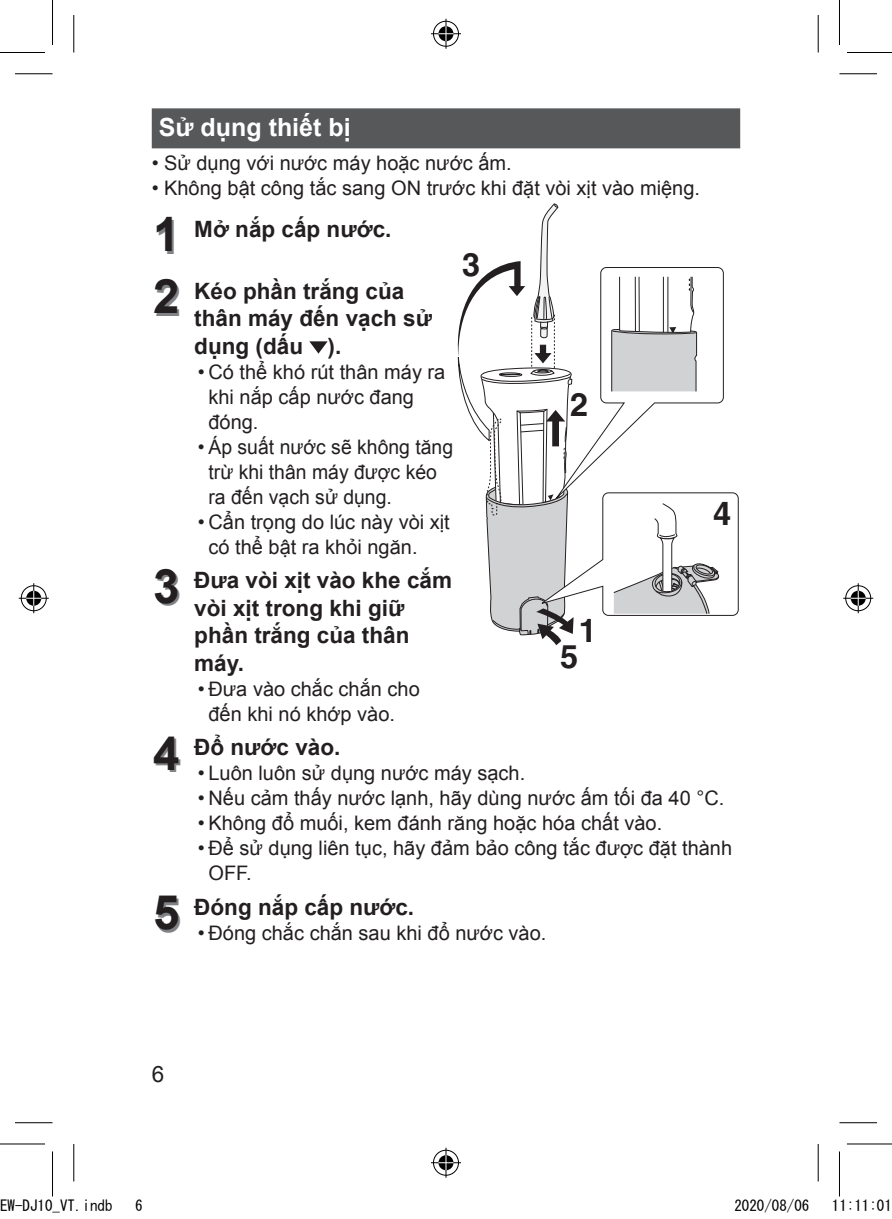
<style>
.page{position:relative;width:892px;height:1219px;background:#fff}
.page>*{position:absolute;margin:0;border:0;box-sizing:border-box;transform-origin:0 0}
.t1{font:700 32.5px "Helvetica";color:#231f20}
.t2{font:700 25px "Arial";color:#fff}
.t3{font:700 22.5px/27.5px "Arial";color:#231f20}
.t4{font:22.5px "Arial";color:#231f20}
.t5{font:20px/25px "Arial";color:#231f20}
.t6{font:15px "MS Gothic";color:#000}
.s1{font-size:47.5px}
</style>
<div class="page">
<div style="left:152px;top:108px;width:588px;height:40px;background:#57585a"></div>
<svg style="left:457px;top:204px;width:282px;height:441px"></svg>
<svg style="left:309px;top:341px;width:18px;height:13px"></svg>
<hr style="left:15px;top:73px;width:37px;height:1px;background:#000">
<hr style="left:839px;top:73px;width:38px;height:1px;background:#000">
<hr style="left:15px;top:1122px;width:37px;height:1px;background:#000">
<hr style="left:839px;top:1122px;width:38px;height:1px;background:#000">
<hr style="left:73px;top:15px;width:1px;height:37px;background:#000">
<hr style="left:73px;top:1144px;width:1px;height:37px;background:#000">
<hr style="left:817px;top:15px;width:1px;height:37px;background:#000">
<hr style="left:817px;top:1144px;width:1px;height:37px;background:#000">
<hr style="left:0;top:52px;width:45px;height:1px;background:#000">
<hr style="left:847px;top:52px;width:45px;height:1px;background:#000">
<hr style="left:0;top:1143px;width:45px;height:1px;background:#000">
<hr style="left:847px;top:1143px;width:45px;height:1px;background:#000">
<hr style="left:52px;top:0;width:1px;height:45px;background:#000">
<hr style="left:52px;top:1151px;width:1px;height:45px;background:#000">
<hr style="left:839px;top:0;width:1px;height:45px;background:#000">
<hr style="left:839px;top:1151px;width:1px;height:45px;background:#000">
<div style="left:432px;top:20px;width:28px;height:28px;border:3px solid #fff;border-radius:50%"></div>
<hr style="left:431px;top:32px;width:30px;height:3px;background:#fff">
<hr style="left:444px;top:19px;width:3px;height:30px;background:#fff">
<div style="left:437px;top:25px;width:18px;height:18px;border:3px solid #fff;border-radius:50%"></div>
<div style="left:433px;top:21px;width:26px;height:26px;border:1px solid #000;border-radius:50%"></div>
<hr style="left:431px;top:33px;width:30px;height:1px;background:#000">
<hr style="left:445px;top:19px;width:1px;height:30px;background:#000">
<svg style="left:438px;top:26px;width:15px;height:15px"></svg>
<div style="left:432px;top:1149px;width:28px;height:28px;border:3px solid #fff;border-radius:50%"></div>
<hr style="left:431px;top:1161px;width:30px;height:3px;background:#fff">
<hr style="left:444px;top:1148px;width:3px;height:30px;background:#fff">
<div style="left:437px;top:1154px;width:18px;height:18px;border:3px solid #fff;border-radius:50%"></div>
<div style="left:433px;top:1150px;width:26px;height:25px;border:1px solid #000;border-radius:50%"></div>
<hr style="left:431px;top:1162px;width:30px;height:1px;background:#000">
<hr style="left:445px;top:1148px;width:1px;height:30px;background:#000">
<svg style="left:438px;top:1155px;width:15px;height:15px"></svg>
<div style="left:20px;top:584px;width:28px;height:28px;border:3px solid #fff;border-radius:50%"></div>
<hr style="left:19px;top:597px;width:30px;height:3px;background:#fff">
<hr style="left:32px;top:583px;width:3px;height:30px;background:#fff">
<div style="left:25px;top:589px;width:18px;height:18px;border:3px solid #fff;border-radius:50%"></div>
<div style="left:21px;top:585px;width:26px;height:26px;border:1px solid #000;border-radius:50%"></div>
<hr style="left:19px;top:598px;width:30px;height:1px;background:#000">
<hr style="left:33px;top:583px;width:1px;height:30px;background:#000">
<svg style="left:26px;top:591px;width:15px;height:15px"></svg>
<div style="left:844px;top:584px;width:28px;height:28px;border:3px solid #fff;border-radius:50%"></div>
<hr style="left:843px;top:597px;width:30px;height:3px;background:#fff">
<hr style="left:856px;top:583px;width:3px;height:30px;background:#fff">
<div style="left:849px;top:589px;width:18px;height:18px;border:3px solid #fff;border-radius:50%"></div>
<div style="left:845px;top:585px;width:26px;height:26px;border:1px solid #000;border-radius:50%"></div>
<hr style="left:843px;top:598px;width:30px;height:1px;background:#000">
<hr style="left:857px;top:583px;width:1px;height:30px;background:#000">
<svg style="left:850px;top:591px;width:15px;height:15px"></svg>
<p class="t2" style="left:159px;top:109px;width:193px">Sử dụng thiết bị</p>
<p class="t5" style="left:152px;top:150px;width:361px">• Sử dụng với nước máy hoặc nước ấm.</p>
<p class="t5" style="left:152px;top:175px;width:550px">• Không bật công tắc sang ON trước khi đặt vòi xịt vào miệng.</p>
<p class="t3" style="left:153px;top:215px;width:240px"><span class="s1">1</span> Mở nắp cấp nước.</p>
<p class="t3" style="left:194px;top:277px;width:239px;text-indent:-41px"><span class="s1">2</span> Kéo phần trắng của thân máy đến vạch sử dụng (dấu ).</p>
<p class="t5" style="left:208px;top:359px;width:238px;text-indent:-11px">• Có thể khó rút thân máy ra khi nắp cấp nước đang đóng.</p>
<p class="t5" style="left:208px;top:434px;width:246px;text-indent:-11px">• Áp suất nước sẽ không tăng trừ khi thân máy được kéo ra đến vạch sử dụng.</p>
<p class="t5" style="left:208px;top:509px;width:243px;text-indent:-11px">• Cẩn trọng do lúc này vòi xịt có thể bật ra khỏi ngăn.</p>
<p class="t3" style="left:194px;top:567px;width:259px;text-indent:-41px"><span class="s1">3</span> Đưa vòi xịt vào khe cắm vòi xịt trong khi giữ phần trắng của thân máy.</p>
<p class="t5" style="left:208px;top:676px;width:213px;text-indent:-11px">• Đưa vào chắc chắn cho đến khi nó khớp vào.</p>
<p class="t3" style="left:153px;top:734px;width:189px"><span class="s1">4</span> Đổ nước vào.</p>
<h1 class="t1" style="left:462px;top:245px;width:20px">3</h1>
<h1 class="t1" style="left:570px;top:384px;width:20px">2</h1>
<h1 class="t1" style="left:713px;top:494px;width:20px">4</h1>
<h1 class="t1" style="left:579px;top:611px;width:20px">1</h1>
<h1 class="t1" style="left:560px;top:636px;width:20px">5</h1>
<p class="t5" style="left:198px;top:761px;width:329px">• Luôn luôn sử dụng nước máy sạch.</p>
<p class="t5" style="left:198px;top:786px;width:528px">• Nếu cảm thấy nước lạnh, hãy dùng nước ấm tối đa 40 °C.</p>
<p class="t5" style="left:198px;top:811px;width:466px">• Không đổ muối, kem đánh răng hoặc hóa chất vào.</p>
<p class="t5" style="left:208px;top:836px;width:525px;text-indent:-11px">• Để sử dụng liên tục, hãy đảm bảo công tắc được đặt thành<br>OFF.</p>
<p class="t3" style="left:153px;top:893px;width:262px"><span class="s1">5</span> Đóng nắp cấp nước.</p>
<p class="t5" style="left:198px;top:920px;width:350px">• Đóng chắc chắn sau khi đổ nước vào.</p>
<p class="t4" style="left:152px;top:1058px;width:14px">6</p>
<p class="t6" style="left:0;top:1198px;width:114px">EW-DJ10_VT.indb</p>
<p class="t6" style="left:135px;top:1198px;width:9px">6</p>
<p class="t6" style="left:734px;top:1198px;width:76px">2020/08/06</p>
<p class="t6" style="left:832px;top:1198px;width:61px">11:11:01</p>
</div>
